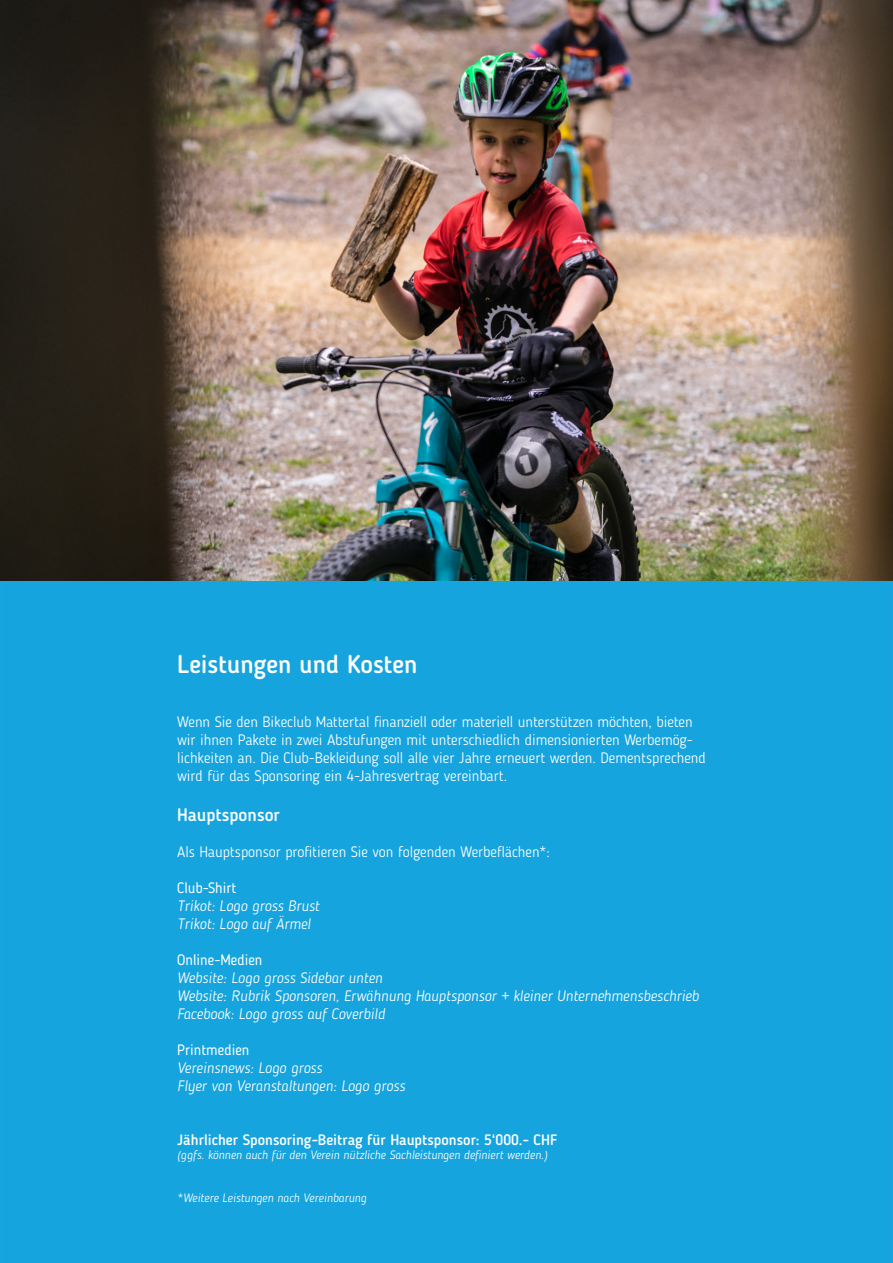
<style>
.page{position:relative;width:893px;height:1263px;background:#fff}
.page>*{position:absolute;margin:0;border:0;box-sizing:border-box;transform-origin:0 0}
.Überschrift{font:500 25.5px "Blogger Sans";color:#fff}
.t1{font:500 18px "Blogger Sans";color:#fff}
.t2{font:300 15px/18px "Blogger Sans";color:#fff}
.t3{font:italic 300 15px "Blogger Sans";color:#fff}
.t4{font:500 15px "Blogger Sans";color:#fff}
.t5{font:15px "Blogger Sans";color:#fff}
.t6{font:italic 300 12px "Blogger Sans";color:#fff}
</style>
<div class="page">
<div style="left:0;top:581px;width:893px;height:682px;background:#16a4de"></div>
<img style="left:0;top:0;width:893px;height:581px">
<p class="Überschrift" style="left:177px;top:649px;width:242px">Leistungen und Kosten</p>
<p class="t2" style="left:177px;top:713px;width:530px">Wenn Sie den Bikeclub Mattertal finanziell oder materiell unterstützen möchten, bieten wir ihnen Pakete in zwei Abstufungen mit unterschiedlich dimensionierten Werbemög&shy;lichkeiten an. Die Club-Bekleidung soll alle vier Jahre erneuert werden. Dementsprechend wird für das Sponsoring ein 4-Jahresvertrag vereinbart.</p>
<p class="t1" style="left:177px;top:804px;width:104px">Hauptsponsor</p>
<p class="t2" style="left:177px;top:843px;width:374px">Als Hauptsponsor profitieren Sie von folgenden Werbeflächen*:</p>
<p class="t5" style="left:177px;top:879px;width:61px">Club-Shirt</p>
<p class="t3" style="left:177px;top:897px;width:144px">Trikot: Logo gross Brust</p>
<p class="t3" style="left:177px;top:915px;width:135px">Trikot: Logo auf Ärmel</p>
<p class="t5" style="left:177px;top:951px;width:87px">Online-Medien</p>
<p class="t3" style="left:177px;top:969px;width:207px">Website: Logo gross Sidebar unten</p>
<p class="t3" style="left:177px;top:987px;width:523px">Website: Rubrik Sponsoren, Erwähnung Hauptsponsor + kleiner Unternehmensbeschrieb</p>
<p class="t3" style="left:177px;top:1005px;width:209px">Facebook: Logo gross auf Coverbild</p>
<p class="t5" style="left:177px;top:1041px;width:74px">Printmedien</p>
<p class="t3" style="left:177px;top:1059px;width:147px">Vereinsnews: Logo gross</p>
<p class="t3" style="left:177px;top:1077px;width:230px">Flyer von Veranstaltungen: Logo gross</p>
<p class="t4" style="left:177px;top:1131px;width:382px">Jährlicher Sponsoring-Beitrag für Hauptsponsor: 5‘000.- CHF</p>
<p class="t6" style="left:177px;top:1148px;width:372px">(ggfs. können auch für den Verein nützliche Sachleistungen definiert werden.)</p>
<p class="t6" style="left:177px;top:1191px;width:191px">*Weitere Leistungen nach Vereinbarung</p>
</div>
